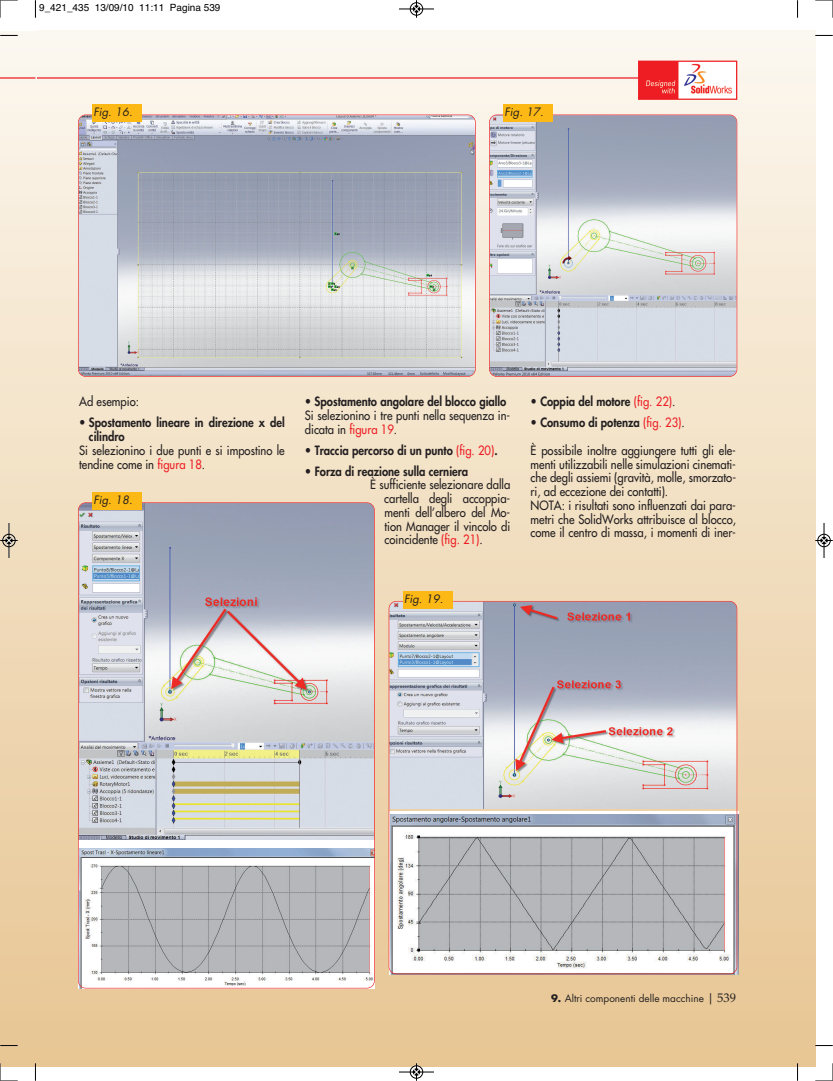
<style>
.page{position:relative;width:833px;height:1081px;background:#fff}
.page>*{position:absolute;margin:0;border:0;box-sizing:border-box;transform-origin:0 0}
.t1{font:12.5px/13.8px "Futura";color:#231f20;scale:.9 1}
.t2{font:800 12.5px/13.8px "Futura";color:#231f20;scale:.9 1}
.t3{font:italic 11.25px "Futura";color:#231f20}
.t4{font:10px "Futura";color:#231f20}
.t5{font:10px "Helvetica";color:#000}
.s1{color:#ee1d23}
.s2{font-weight:400}
.s3{font-weight:400;color:#ee1d23}
.s4{font-weight:700}
.s5{font-size:11.25px}
.s6{font-family:"Palatino";font-size:12.5px}
</style>
<div class="page">
<div style="left:36px;top:31px;width:779px;height:1035px;background:linear-gradient(to bottom,#fcf7ee,#e6c491)"></div>
<hr style="left:35px;top:77px;width:604px;height:2px;background:#ee1d23">
<img style="left:640px;top:63px;width:95px;height:35px">
<div style="left:638px;top:61px;width:99px;height:39px;border:1px solid #ee1d23"></div>
<div style="left:0;top:32px;width:36px;height:1035px;background:linear-gradient(to bottom,#fbf7ee,#e7c592)"></div>
<hr style="left:0;top:77px;width:35px;height:2px;background:#ee1d23">
<img style="left:490px;top:115px;width:246px;height:261px;border-radius:7px">
<div style="left:489px;top:115px;width:248px;height:262px;border:1px solid #ee1d23;border-radius:8px"></div>
<div style="left:503px;top:104px;width:50px;height:18px;background:#fcb814"></div>
<img style="left:79px;top:115px;width:396px;height:260px;border-radius:7px">
<div style="left:78px;top:115px;width:397px;height:262px;border:1px solid #ee1d23;border-radius:8px"></div>
<div style="left:92px;top:104px;width:50px;height:18px;background:#fcb814"></div>
<div style="left:389px;top:811px;width:349px;height:163px;background:linear-gradient(to right,#fff,#fff)"></div>
<img style="left:390px;top:815px;width:348px;height:159px">
<div style="left:78px;top:840px;width:296px;height:149px;background:#fff"></div>
<img style="left:80px;top:848px;width:294px;height:141px">
<img style="left:389px;top:601px;width:347px;height:208px">
<div style="left:389px;top:601px;width:348px;height:373px;border:1px solid #ee1d23;border-radius:8px"></div>
<div style="left:403px;top:591px;width:49px;height:17px;background:#fcb814"></div>
<img style="left:79px;top:503px;width:294px;height:336px">
<div style="left:78px;top:502px;width:297px;height:486px;border:1px solid #ee1d23;border-radius:8px"></div>
<div style="left:92px;top:492px;width:50px;height:18px;background:#fcb814"></div>
<svg style="left:35px;top:0;width:1px;height:18px"></svg>
<svg style="left:0;top:35px;width:18px;height:1px"></svg>
<svg style="left:797px;top:0;width:1px;height:18px"></svg>
<svg style="left:815px;top:35px;width:17px;height:1px"></svg>
<svg style="left:35px;top:1063px;width:1px;height:17px"></svg>
<svg style="left:0;top:1045px;width:18px;height:1px"></svg>
<svg style="left:797px;top:1063px;width:1px;height:17px"></svg>
<svg style="left:815px;top:1045px;width:17px;height:1px"></svg>
<svg style="left:0;top:0;width:18px;height:18px"></svg>
<svg style="left:815px;top:0;width:18px;height:18px"></svg>
<svg style="left:0;top:1063px;width:18px;height:18px"></svg>
<svg style="left:815px;top:1063px;width:18px;height:18px"></svg>
<div style="left:410px;top:2px;width:13px;height:14px;border:1px solid #fff;border-radius:50%"></div>
<hr style="left:399px;top:9px;width:35px;height:1px;background:#000">
<div style="left:410px;top:3px;width:13px;height:12px;border:1px solid #000;border-radius:50%"></div>
<svg style="left:413px;top:0;width:7px;height:18px"></svg>
<hr style="left:399px;top:1072px;width:35px;height:1px;background:#000">
<div style="left:410px;top:1065px;width:13px;height:13px;border:1px solid #000;border-radius:50%"></div>
<svg style="left:413px;top:1063px;width:7px;height:17px"></svg>
<div style="left:2px;top:534px;width:14px;height:13px;border:1px solid #fff;border-radius:50%"></div>
<hr style="left:9px;top:523px;width:1px;height:35px;background:#000">
<div style="left:3px;top:534px;width:12px;height:13px;border:1px solid #000;border-radius:50%"></div>
<svg style="left:0;top:537px;width:18px;height:7px"></svg>
<hr style="left:823px;top:523px;width:1px;height:35px;background:#000">
<div style="left:817px;top:534px;width:13px;height:13px;border:1px solid #000;border-radius:50%"></div>
<svg style="left:815px;top:537px;width:17px;height:7px"></svg>
<p class="t5" style="left:39px;top:2px;width:183px">9_421_435 13/09/10 11:11 Pagina 539</p>
<p class="t3" style="left:93px;top:107px;width:43px">Fig. 16.</p>
<p class="t3" style="left:504px;top:107px;width:43px">Fig. 17.</p>
<p class="t1" style="left:79px;top:396px;width:68px">Ad esempio:</p>
<p class="t2" style="left:89px;top:417px;width:219px;text-indent:-10px">• Spostamento lineare in direzione x del cilindro</p>
<p class="t1" style="left:79px;top:444px;width:230px">Si selezionino i due punti e si impostino le tendine come in <span class="s1">figura 18</span>.</p>
<p class="t3" style="left:93px;top:495px;width:43px">Fig. 18.</p>
<p class="t2" style="left:305px;top:396px;width:225px">• Spostamento angolare del blocco giallo</p>
<p class="t1" style="left:305px;top:409px;width:230px">Si selezionino i tre punti nella sequenza in&shy;dicata in <span class="s1">figura 19</span>.</p>
<p class="t2" style="left:305px;top:444px;width:216px"><span class="s2">•</span> Traccia percorso di un punto <span class="s3">(fig. 20)</span>.</p>
<p class="t2" style="left:305px;top:465px;width:183px">• Forza di reazione sulla cerniera</p>
<p class="t1" style="left:384px;top:479px;width:142px;text-align:justify;text-indent:-14px">È sufficiente selezionare dalla cartella degli accoppia&shy;menti dell’albero del Mo&shy;tion Manager il vincolo di coincidente <span class="s1">(fig. 21)</span>.</p>
<p class="t3" style="left:404px;top:593px;width:43px">Fig. 19.</p>
<p class="t2" style="left:530px;top:396px;width:162px"><span class="s2">•</span> Coppia del motore <span class="s3">(fig. 22)</span><span class="s2">.</span></p>
<p class="t2" style="left:530px;top:417px;width:173px">• Consumo di potenza <span class="s3">(fig. 23)</span><span class="s2">.</span></p>
<p class="t1" style="left:530px;top:444px;width:230px">È possibile inoltre aggiungere tutti gli ele&shy;menti utilizzabili nelle simulazioni cinemati&shy;che degli assiemi (gravità, molle, smorzato&shy;ri, ad eccezione dei contatti).<br>NOTA: i risultati sono influenzati dai para&shy;metri che SolidWorks attribuisce al blocco, come il centro di massa, i momenti di iner-</p>
<p class="t4" style="left:551px;top:993px;width:186px"><span class="s4">9.</span> Altri componenti delle macchine <span class="s5">|</span> <span class="s6">539</span></p>
</div>
